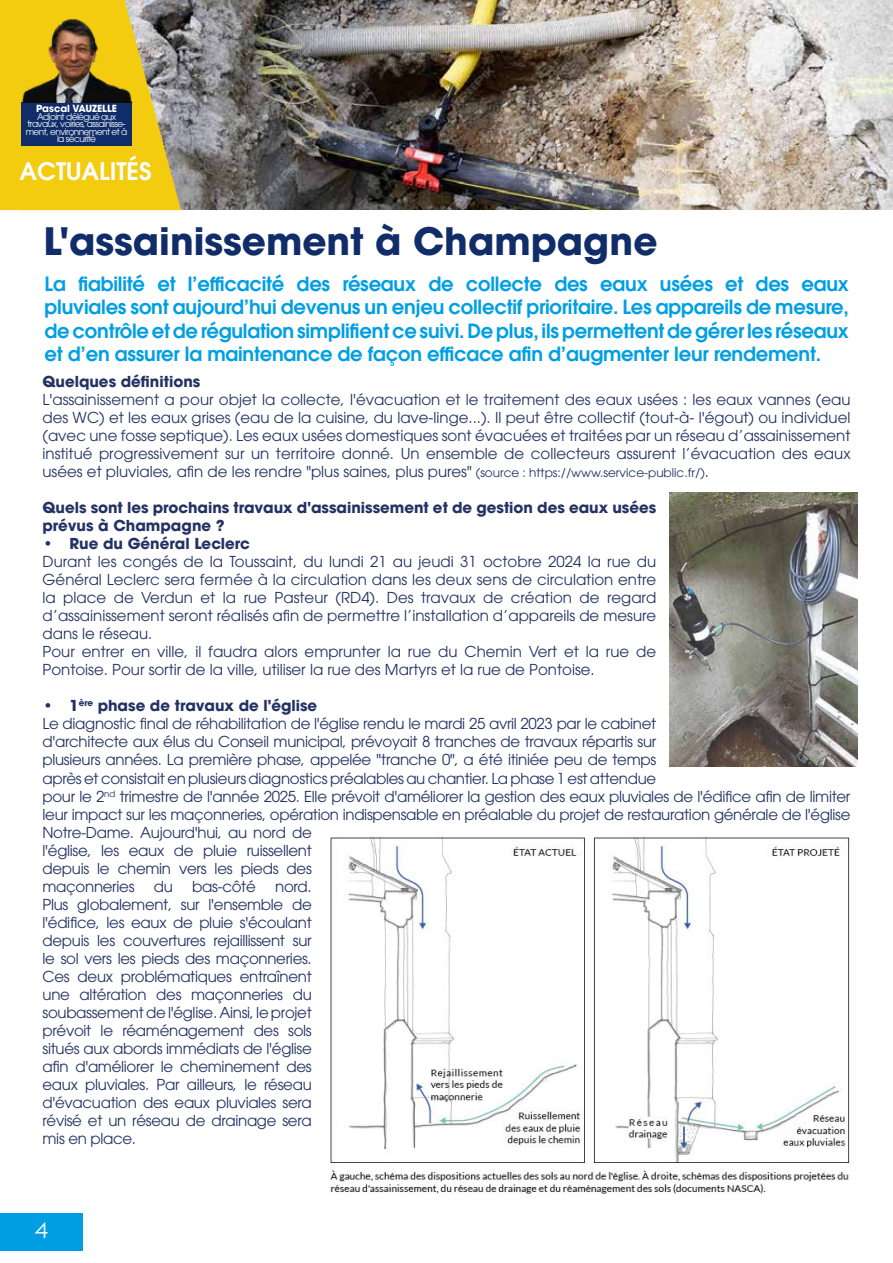
<style>
.page{position:relative;width:893px;height:1263px;background:#fff}
.page>*{position:absolute;margin:0;border:0;box-sizing:border-box;transform-origin:0 0}
.t1{font:700 37.5px "ITC Avant Garde Std";color:#102d69}
.t2{font:600 24px "ITC Avant Garde Std";color:#fff}
.t3{font:300 22.5px "Euclid Flex";color:#fff}
.t4{font:600 19.5px/23.4px "ITC Avant Garde Std";letter-spacing:-.01em;color:#009fe3;text-align:justify}
.t5{font:15px/18px "ITC Avant Garde Std";letter-spacing:-.02em;color:#233263;text-align:justify}
.t6{font:15px/18px "ITC Avant Garde Std";color:#233263}
.t7{font:700 15px/18px "ITC Avant Garde Std";color:#233263}
.t8{font:700 9.75px "ITC Avant Garde Std";color:#fff}
.t9{font:9px/7.5px "ITC Avant Garde Std";letter-spacing:-.06em;color:#fff;text-align:center}
.s1{font-size:12px}
.s2{font-weight:700}
</style>
<div class="page">
<img style="left:181px;top:0;width:712px;height:209px">
<div style="left:0;top:1213px;width:83px;height:38px;background:#009fe3"></div>
<svg style="left:0;top:0;width:181px;height:210px;background:#d4b731"></svg>
<img style="left:669px;top:492px;width:188px;height:274px">
<img style="left:330px;top:836px;width:520px;height:358px">
<div style="left:21px;top:102px;width:111px;height:43px;background:#102d69"></div>
<img style="left:0;top:6px;width:145px;height:96px">
<p class="t8" style="left:36px;top:102px;width:82px">Pascal VAUZELLE</p>
<p class="t9" style="left:26px;top:112px;width:103px">Adjoint délégué aux travaux, voiries, assainisse&shy;ment, environnement et à la sécurité</p>
<h2 class="t2" style="left:20px;top:155px;width:133px">ACTUALITÉS</h2>
<h1 class="t1" style="left:44px;top:216px;width:615px">L'assainissement à Champagne</h1>
<p class="t4" style="left:45px;top:272px;width:806px">La fiabilité et l’efficacité des réseaux de collecte des eaux usées et des eaux pluviales sont aujourd’hui devenus un enjeu collectif prioritaire. Les appareils de mesure, de contrôle et de régulation simplifient ce suivi. De plus, ils permettent de gérer les réseaux et d’en assurer la maintenance de façon efficace afin d’augmenter leur rendement.</p>
<p class="t7" style="left:43px;top:373px;width:159px">Quelques définitions</p>
<p class="t5" style="left:43px;top:391px;width:809px">L'assainissement a pour objet la collecte, l'évacuation et le traitement des eaux usées : les eaux vannes (eau des WC) et les eaux grises (eau de la cuisine, du lave-linge...). Il peut être collectif (tout-à- l'égout) ou individuel (avec une fosse septique). Les eaux usées domestiques sont évacuées et traitées par un réseau d’assainissement institué progressivement sur un territoire donné. Un ensemble de collecteurs assurent l’évacuation des eaux usées et pluviales, afin de les rendre "plus saines, plus pures" <span class="s1">(source : https://www.service-public.fr/)</span>.</p>
<p class="t7" style="left:43px;top:499px;width:615px">Quels sont les prochains travaux d'assainissement et de gestion des eaux usées prévus à Champagne ?</p>
<p class="t7" style="left:43px;top:535px;width:209px">• Rue du Général Leclerc</p>
<p class="t6" style="left:43px;top:553px;width:615px">Durant les congés de la Toussaint, du lundi 21 au jeudi 31 octobre 2024 la rue du Général Leclerc sera fermée à la circulation dans les deux sens de circulation entre la place de Verdun et la rue Pasteur (RD4). Des travaux de création de regard d’assainissement seront réalisés afin de permettre l’installation d’appareils de mesure dans le réseau.<br>Pour entrer en ville, il faudra alors emprunter la rue du Chemin Vert et la rue de Pontoise. Pour sortir de la ville, utiliser la rue des Martyrs et la rue de Pontoise.</p>
<p class="t5" style="left:43px;top:697px;width:809px;text-align:left"><span class="s2">• 1</span><sup>ère</sup> <span class="s2">phase de travaux de l'église<br></span>Le diagnostic final de réhabilitation de l'église rendu le mardi 25 avril 2023 par le cabinet<br>d'architecte aux élus du Conseil municipal, prévoyait 8 tranches de travaux répartis sur<br>plusieurs années. La première phase, appelée "tranche 0", a été itiniée peu de temps<br>après et consistait en plusieurs diagnostics préalables au chantier. La phase 1 est attendue<br>pour le 2<sup>nd</sup> trimestre de l'année 2025. Elle prévoit d'améliorer la gestion des eaux pluviales de l'édifice afin de limiter leur impact sur les maçonneries, opération indispensable en préalable du projet de restauration générale de l'église Notre-Dame. Aujourd'hui, au nord de<br>l'église, les eaux de pluie ruissellent<br>depuis le chemin vers les pieds des<br>maçonneries</p>
<p class="t5" style="left:154px;top:877px;width:21px">du</p>
<p class="t5" style="left:192px;top:877px;width:65px">bas-côté</p>
<p class="t5" style="left:43px;top:877px;width:271px;text-indent:233px">nord.<br>Plus globalement, sur l'ensemble de l'édifice, les eaux de pluie s'écoulant depuis les couvertures rejaillissent sur le sol vers les pieds des maçonneries.<br>Ces deux problématiques entraînent une altération des maçonneries du soubassement de l'église. Ainsi, le projet prévoit le réaménagement des sols situés aux abords immédiats de l'église afin d'améliorer le cheminement des eaux pluviales. Par ailleurs, le réseau d'évacuation des eaux pluviales sera révisé et un réseau de drainage sera mis en place.</p>
<h3 class="t3" style="left:34px;top:1217px;width:16px">4</h3>
</div>
